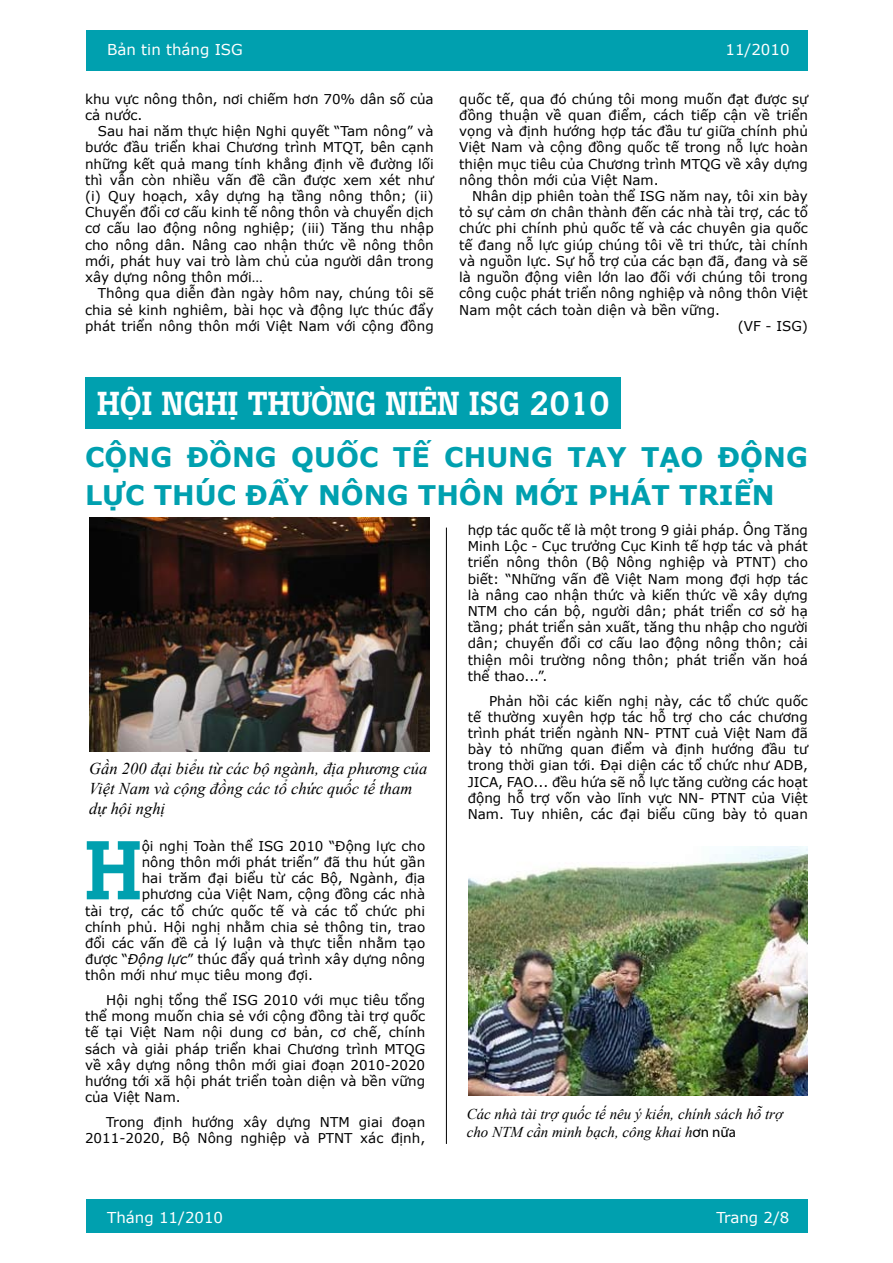
<style>
.page{position:relative;width:893px;height:1263px;background:#fff}
.page>*{position:absolute;margin:0;border:0;box-sizing:border-box;transform-origin:0 0}
.t1{font:700 82.35px "Boton";color:#00a0af}
.t2{font:700 33px "Boton";color:#fff}
.t3{font:700 27px/37.5px "Verdana";color:#00a0af}
.t4{font:italic 16.5px/19.8px "Times New Roman";color:#000}
.t5{font:italic 15px/18px "Times New Roman";color:#000}
.t6{font:15px "Verdana";color:#fff}
.t7{font:13.5px/16.2px "Verdana";color:#000;text-align:justify}
.s1{font-style:italic}
.s2{font-family:"Myriad Pro";font-style:normal}
</style>
<div class="page">
<div style="left:86px;top:1199px;width:721px;height:33px;background:#00a0af"></div>
<hr style="left:446px;top:528px;width:1px;height:616px;background:#000">
<div style="left:86px;top:30px;width:721px;height:41px;background:#00a0af"></div>
<img style="left:90px;top:518px;width:339px;height:234px">
<img style="left:468px;top:846px;width:340px;height:249px">
<div style="left:85px;top:377px;width:536px;height:51px;background:#00a0af"></div>
<p class="t6" style="left:107px;top:40px;width:137px">Bản tin tháng ISG</p>
<p class="t6" style="left:725px;top:40px;width:66px">11/2010</p>
<p class="t7" style="left:85px;top:90px;width:350px">khu vực nông thôn, nơi chiếm hơn 70% dân số của cả nước.</p>
<p class="t7" style="left:85px;top:123px;width:350px;text-indent:13px">Sau hai năm thực hiện Nghi quyết “Tam nông” và bước đầu triển khai Chương trình MTQT, bên cạnh những kết quả mang tính khẳng định về đường lối thì vẫn còn nhiều vấn đề cần được xem xét như (i) Quy hoạch, xây dựng hạ tầng nông thôn; (ii)<br>Chuyển đổi cơ cấu kinh tế nông thôn và chuyển dịch cơ cấu lao động nông nghiệp; (iii) Tăng thu nhập cho nông dân. Nâng cao nhận thức về nông thôn mới, phát huy vai trò làm chủ của người dân trong xây dựng nông thôn mới…</p>
<p class="t7" style="left:85px;top:285px;width:350px;text-indent:13px">Thông qua diễn đàn ngày hôm nay, chúng tôi sẽ chia sẻ kinh nghiêm, bài học và động lực thúc đẩy phát triển nông thôn mới Việt Nam với cộng đồng</p>
<p class="t7" style="left:459px;top:90px;width:350px">quốc tế, qua đó chúng tôi mong muốn đạt được sự đồng thuận về quan điểm, cách tiếp cận về triển vọng và định hướng hợp tác đầu tư giữa chính phủ Việt Nam và cộng đồng quốc tế trong nỗ lực hoàn thiện mục tiêu của Chương trình MTQG về xây dựng nông thôn mới của Việt Nam.</p>
<p class="t7" style="left:472px;top:188px;width:337px">Nhân dịp phiên toàn thể ISG năm nay, tôi xin bày</p>
<p class="t7" style="left:459px;top:204px;width:350px">tỏ sự cảm ơn chân thành đến các nhà tài trợ, các tổ</p>
<p class="t7" style="left:459px;top:220px;width:350px">chức phi chính phủ quốc tế và các chuyên gia quốc</p>
<p class="t7" style="left:459px;top:236px;width:350px">tế đang nỗ lực giúp chúng tôi về tri thức, tài chính</p>
<p class="t7" style="left:459px;top:252px;width:350px">và nguồn lực. Sự hỗ trợ của các bạn đã, đang và sẽ</p>
<p class="t7" style="left:459px;top:269px;width:350px">là nguồn động viên lớn lao đối với chúng tôi trong</p>
<p class="t7" style="left:459px;top:285px;width:350px">công cuộc phát triển nông nghiệp và nông thôn Việt</p>
<p class="t7" style="left:459px;top:301px;width:262px">Nam một cách toàn diện và bền vững.</p>
<p class="t7" style="left:738px;top:317px;width:72px">(VF - ISG)</p>
<h2 class="t2" style="left:97px;top:379px;width:514px">HỘI NGHỊ THƯỜNG NIÊN ISG 2010</h2>
<h3 class="t3" style="left:85px;top:438px;width:724px">CỘNG ĐỒNG QUỐC TẾ CHUNG TAY TẠO ĐỘNG<br>LỰC THÚC ĐẨY NÔNG THÔN MỚI PHÁT TRIỂN</h3>
<p class="t4" style="left:89px;top:758px;width:339px">Gần 200 đại biểu từ các bộ ngành, địa phương của<br>Việt Nam và cộng đồng các tổ chức quốc tế tham dự hội nghị</p>
<h1 class="t1" style="left:85px;top:810px;width:58px">H</h1>
<p class="t7" style="left:142px;top:837px;width:285px">ội nghị Toàn thể ISG 2010 “Động lực cho</p>
<p class="t7" style="left:142px;top:853px;width:285px">nông thôn mới phát triển” đã thu hút gần</p>
<p class="t7" style="left:142px;top:870px;width:285px">hai trăm đại biểu từ các Bộ, Ngành, địa</p>
<p class="t7" style="left:142px;top:886px;width:285px">phương của Việt Nam, cộng đồng các nhà</p>
<p class="t7" style="left:85px;top:902px;width:342px">tài trợ, các tổ chức quốc tế và các tổ chức phi</p>
<p class="t7" style="left:85px;top:918px;width:342px">chính phủ. Hội nghị nhằm chia sẻ thông tin, trao</p>
<p class="t7" style="left:85px;top:934px;width:342px">đổi các vấn đề cả lý luận và thực tiễn nhằm tạo</p>
<p class="t7" style="left:85px;top:951px;width:342px">được “<span class="s1">Động lực</span>” thúc đẩy quá trình xây dựng nông</p>
<p class="t7" style="left:85px;top:967px;width:229px">thôn mới như mục tiêu mong đợi.</p>
<p class="t7" style="left:85px;top:991px;width:342px;text-indent:21px">Hội nghị tổng thể ISG 2010 với mục tiêu tổng thể mong muốn chia sẻ với cộng đồng tài trợ quốc tế tại Việt Nam nội dung cơ bản, cơ chế, chính sách và giải pháp triển khai Chương trình MTQG về xây dựng nông thôn mới giai đoạn 2010-2020 hướng tới xã hội phát triển toàn diện và bền vững của Việt Nam.</p>
<p class="t7" style="left:85px;top:1113px;width:342px;text-align:right">Trong định hướng xây dựng NTM giai đoạn<br>2011-2020, Bộ Nông nghiệp và PTNT xác định,</p>
<p class="t7" style="left:468px;top:521px;width:342px">hợp tác quốc tế là một trong 9 giải pháp. Ông Tăng Minh Lộc - Cục trưởng Cục Kinh tế hợp tác và phát triển nông thôn (Bộ Nông nghiệp và PTNT) cho biết: “Những vấn đề Việt Nam mong đợi hợp tác là nâng cao nhận thức và kiến thức về xây dựng NTM cho cán bộ, người dân; phát triển cơ sở hạ tầng; phát triển sản xuất, tăng thu nhập cho người dân; chuyển đổi cơ cấu lao động nông thôn; cải thiện môi trường nông thôn; phát triển văn hoá thể thao...”.</p>
<p class="t7" style="left:468px;top:692px;width:342px;text-indent:21px">Phản hồi các kiến nghị này, các tổ chức quốc tế thường xuyên hợp tác hỗ trợ cho các chương trình phát triển ngành NN- PTNT cuả Việt Nam đã bày tỏ những quan điểm và định hướng đầu tư trong thời gian tới. Đại diện các tổ chức như ADB, JICA, FAO... đều hứa sẽ nỗ lực tăng cường các hoạt động hỗ trợ vốn vào lĩnh vực NN- PTNT của Việt Nam. Tuy nhiên, các đại biểu cũng bày tỏ quan</p>
<p class="t5" style="left:467px;top:1105px;width:318px">Các nhà tài trợ quốc tế nêu ý kiến, chính sách hỗ trợ cho NTM cần minh bạch, công khai h<span class="s2">ơn nữa</span></p>
<p class="t6" style="left:107px;top:1208px;width:117px">Tháng 11/2010</p>
<p class="t6" style="left:716px;top:1208px;width:74px">Trang 2/8</p>
</div>
